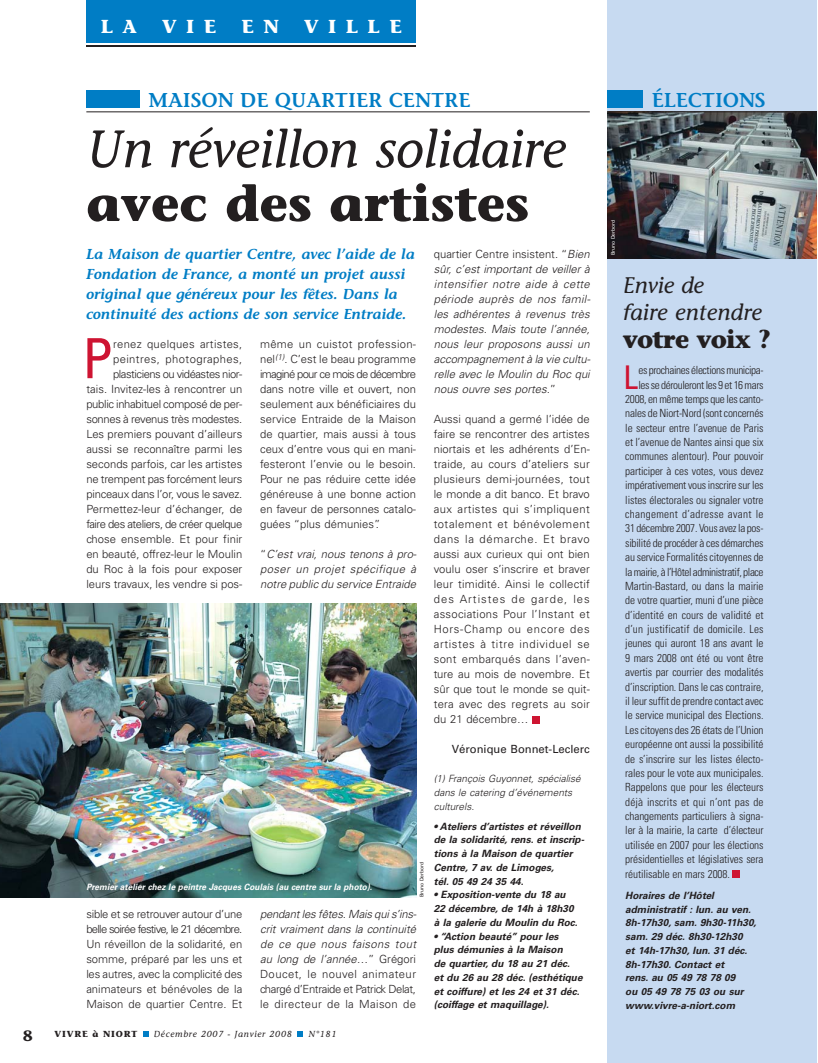
<style>
.page{position:relative;width:818px;height:1063px;background:#fff}
.page>*{position:absolute;margin:0;border:0;box-sizing:border-box;transform-origin:0 0}
.t1{font:condensed 55.38px "Univers";color:#ce1432}
.t2{font:italic 52.5px "Stone Informal";color:#231f20}
.t3{font:700 50px "Stone Informal";color:#231f20}
.t4{font:condensed 32.62px "Univers";color:#ce1432}
.t5{font:700 25px "Stone Informal";letter-spacing:-.03em;color:#231f20}
.t6{font:italic 22.5px/27.5px "Stone Informal";letter-spacing:.01em;color:#231f20}
.t7{font:600 20px "Stone Informal";color:#007dc5}
.t8{font:700 18.75px "Stone Informal";letter-spacing:.505em;color:#fff}
.t9{font:700 15px "Stone Informal";color:#231f20}
.t10{font:italic 600 14.38px/20px "Stone Informal";color:#007dc5}
.t11{font:300 11.25px/15px "Univers";color:#231f20;text-align:justify}
.t12{font:300 condensed 11.25px "Univers";letter-spacing:-.01em;color:#231f20}
.t13{font:italic 300 11.25px/15px "Univers";color:#231f20;text-align:justify}
.t14{font:300 condensed 11.25px "Univers";letter-spacing:-.035em;color:#231f20}
.t15{font:300 condensed 11.25px "Univers";letter-spacing:.01em;color:#231f20}
.t16{font:300 condensed 11.25px "Univers";letter-spacing:.025em;color:#231f20}
.t17{font:11.25px "Univers";color:#231f20}
.t18{font:italic 700 10px/13.8px "Univers";color:#231f20}
.t19{font:italic 300 10px/13.8px "Univers";color:#231f20}
.t20{font:italic 700 8.75px "Univers";letter-spacing:.005em;color:#fff;scale:.95 1}
.t21{font:italic 8.75px "Stone Informal";letter-spacing:.085em;color:#231f20}
.t22{font:700 8.75px "Stone Informal";letter-spacing:.095em;color:#231f20}
.t23{font:5px "Univers";color:#fff}
.t24{font:5px "Univers";color:#231f20}
.s1{font-style:normal}
</style>
<div class="page">
<img style="left:0;top:0;width:817px;height:1063px">
<h3 class="t8" style="left:101px;top:20px;width:38px">L A</h3>
<h3 class="t8" style="left:162px;top:20px;width:55px">VIE</h3>
<h3 class="t8" style="left:241px;top:20px;width:39px">E N</h3>
<h3 class="t8" style="left:304px;top:20px;width:99px">VILLE</h3>
<h3 class="t7" style="left:148px;top:92px;width:324px">MAISON DE QUARTIER CENTRE</h3>
<h2 class="t2" style="left:86px;top:129px;width:481px">Un réveillon solidaire</h2>
<h3 class="t3" style="left:86px;top:184px;width:444px">avec des artistes</h3>
<p class="t10" style="left:86px;top:246px;width:330px">La Maison de quartier Centre, avec l’aide de la Fondation de France, a monté un projet aussi original que généreux pour les fêtes. Dans la continuité des actions de son service Entraide.</p>
<h1 class="t1" style="left:82px;top:338px;width:32px">P</h1>
<p class="t11" style="left:86px;top:338px;width:157px;text-align:right">renez quelques artistes, peintres, photographes, plasticiens ou vidéastes nior-<br>tais. Invitez-les à rencontrer un public inhabituel composé de per&shy;sonnes à revenus très modestes.<br>Les premiers pouvant d’ailleurs aussi se reconnaître parmi les seconds parfois, car les artistes ne trempent pas forcément leurs pinceaux dans l’or, vous le savez.<br>Permettez-leur d’échanger, de faire des ateliers, de créer quelque chose ensemble. Et pour finir en beauté, offrez-leur le Moulin du Roc à la fois pour exposer leurs travaux, les vendre si pos-</p>
<p class="t11" style="left:260px;top:338px;width:157px">même un cuistot profession&shy;nel<sup>(1)</sup>. C’est le beau programme imaginé pour ce mois de décembre dans notre ville et ouvert, non seulement aux bénéficiaires du service Entraide de la Maison de quartier, mais aussi à tous ceux d’entre vous qui en mani&shy;festeront l’envie ou le besoin.<br>Pour ne pas réduire cette idée généreuse à une bonne action en faveur de personnes catalo&shy;guées “plus démunies”.</p>
<p class="t13" style="left:260px;top:548px;width:158px"><span class="s1">“</span>C’est vrai, nous tenons à pro&shy;poser un projet spécifique à notre public du service Entraide</p>
<p class="t20" style="left:86px;top:884px;width:302px">Premier atelier chez le peintre Jacques Coulais (au centre sur la photo).</p>
<p class="t24" style="left:419px;top:897px;width:37px;rotate:-90deg">Bruno Derbord</p>
<p class="t11" style="left:86px;top:908px;width:157px">sible et se retrouver autour d’une belle soirée festive, le 21 décembre.<br>Un réveillon de la solidarité, en somme, préparé par les uns et les autres, avec la complicité des animateurs et bénévoles de la Maison de quartier Centre. Et</p>
<p class="t13" style="left:260px;top:908px;width:158px">pendant les fêtes. Mais qui s’ins&shy;crit vraiment dans la continuité de ce que nous faisons tout au long de l’année…<span class="s1">” Grégori Doucet, le nouvel animateur chargé d’Entraide et Patrick Delat, le directeur de la Maison de</span></p>
<h3 class="t9" style="left:23px;top:1030px;width:11px">8</h3>
<p class="t22" style="left:54px;top:1030px;width:85px">VIVRE à NIORT</p>
<p class="t21" style="left:154px;top:1030px;width:139px">Décembre 2007 - Janvier 2008</p>
<p class="t21" style="left:308px;top:1030px;width:29px">N°181</p>
<p class="t13" style="left:434px;top:248px;width:158px"><span class="s1">quartier Centre insistent. “</span>Bien sûr, c’est important de veiller à intensifier notre aide à cette période auprès de nos famil&shy;les adhérentes à revenus très modestes. Mais toute l’année, nous leur proposons aussi un accompagnement à la vie cultu&shy;relle avec le Moulin du Roc qui nous ouvre ses portes.<span class="s1">”</span></p>
<p class="t11" style="left:434px;top:413px;width:157px">Aussi quand a germé l’idée de faire se rencontrer des artistes niortais et les adhérents d’En&shy;traide, au cours d’ateliers sur plusieurs demi-journées, tout le monde a dit banco. Et bravo aux artistes qui s’impliquent totalement et bénévolement dans la démarche. Et bravo aussi aux curieux qui ont bien voulu oser s’inscrire et braver leur timidité. Ainsi le collectif des Artistes de garde, les associations Pour l’Instant et Hors-Champ ou encore des artistes à titre individuel se sont embarqués dans l’aven&shy;ture au mois de novembre. Et sûr que tout le monde se quit&shy;tera avec des regrets au soir du 21 décembre…</p>
<p class="t17" style="left:451px;top:745px;width:140px">Véronique Bonnet-Leclerc</p>
<p class="t19" style="left:434px;top:772px;width:148px">(1) François Guyonnet, spécialisé dans le catering d’événements culturels.</p>
<p class="t18" style="left:434px;top:820px;width:152px">• Ateliers d’artistes et réveillon de la solidarité, rens. et inscrip&shy;tions à la Maison de quartier<br>Centre, 7 av. de Limoges,<br>tél. 05 49 24 35 44.</p>
<p class="t18" style="left:434px;top:889px;width:145px">• Exposition-vente du 18 au<br>22 décembre, de 14h à 18h30 à la galerie du Moulin du Roc.</p>
<p class="t18" style="left:434px;top:930px;width:150px">• “Action beauté” pour les<br>plus démunies à la Maison<br>de quartier, du 18 au 21 déc.<br>et du 26 au 28 déc. (esthétique et coiffure) et les 24 et 31 déc. (coiffage et maquillage).</p>
<h3 class="t7" style="left:651px;top:92px;width:115px">ÉLECTIONS</h3>
<p class="t23" style="left:611px;top:255px;width:37px;rotate:-90deg">Bruno Derbord</p>
<h3 class="t6" style="left:622px;top:273px;width:141px">Envie de<br>faire entendre</h3>
<h3 class="t5" style="left:622px;top:329px;width:150px">votre voix ?</h3>
<h3 class="t4" style="left:623px;top:365px;width:16px">L</h3>
<p class="t14" style="left:638px;top:366px;width:127px">es prochaines élections municipa-</p>
<p class="t14" style="left:638px;top:380px;width:127px">les se dérouleront les 9 et 16 mars</p>
<p class="t12" style="left:625px;top:395px;width:140px">2008, en même temps que les canto-</p>
<p class="t12" style="left:625px;top:409px;width:140px">nales de Niort-Nord (sont concernés</p>
<p class="t12" style="left:625px;top:423px;width:140px">le secteur entre l’avenue de Paris</p>
<p class="t12" style="left:625px;top:438px;width:140px">et l’avenue de Nantes ainsi que six</p>
<p class="t12" style="left:625px;top:452px;width:140px">communes alentour). Pour pouvoir</p>
<p class="t12" style="left:625px;top:467px;width:140px">participer à ces votes, vous devez</p>
<p class="t12" style="left:625px;top:481px;width:140px">impérativement vous inscrire sur les</p>
<p class="t12" style="left:625px;top:495px;width:140px">listes électorales ou signaler votre</p>
<p class="t16" style="left:625px;top:510px;width:140px">changement d’adresse avant le</p>
<p class="t12" style="left:625px;top:524px;width:140px">31 décembre 2007. Vous avez la pos-</p>
<p class="t12" style="left:625px;top:538px;width:140px">sibilité de procéder à ces démarches</p>
<p class="t12" style="left:625px;top:553px;width:140px">au service Formalités citoyennes de</p>
<p class="t14" style="left:625px;top:567px;width:140px">la mairie, à l’Hôtel administratif, place</p>
<p class="t12" style="left:625px;top:582px;width:140px">Martin-Bastard, ou dans la mairie</p>
<p class="t12" style="left:625px;top:596px;width:140px">de votre quartier, muni d’une pièce</p>
<p class="t12" style="left:625px;top:610px;width:140px">d’identité en cours de validité et</p>
<p class="t15" style="left:625px;top:625px;width:140px">d’un justificatif de domicile. Les</p>
<p class="t12" style="left:625px;top:639px;width:140px">jeunes qui auront 18 ans avant le</p>
<p class="t12" style="left:625px;top:653px;width:140px">9 mars 2008 ont été ou vont être</p>
<p class="t12" style="left:625px;top:668px;width:140px">avertis par courrier des modalités</p>
<p class="t12" style="left:625px;top:682px;width:140px">d’inscription. Dans le cas contraire,</p>
<p class="t12" style="left:625px;top:697px;width:140px">il leur suffit de prendre contact avec</p>
<p class="t12" style="left:625px;top:711px;width:140px">le service municipal des Elections.</p>
<p class="t12" style="left:625px;top:725px;width:140px">Les citoyens des 26 états de l’Union</p>
<p class="t12" style="left:625px;top:740px;width:140px">européenne ont aussi la possibilité</p>
<p class="t12" style="left:625px;top:754px;width:140px">de s’inscrire sur les listes électo-</p>
<p class="t12" style="left:625px;top:768px;width:140px">rales pour le vote aux municipales.</p>
<p class="t12" style="left:625px;top:783px;width:140px">Rappelons que pour les électeurs</p>
<p class="t15" style="left:625px;top:797px;width:140px">déjà inscrits et qui n’ont pas de</p>
<p class="t12" style="left:625px;top:812px;width:140px">changements particuliers à signa-</p>
<p class="t12" style="left:625px;top:826px;width:140px">ler à la mairie, la carte d’électeur</p>
<p class="t12" style="left:625px;top:840px;width:140px">utilisée en 2007 pour les élections</p>
<p class="t12" style="left:625px;top:855px;width:140px">présidentielles et législatives sera</p>
<p class="t12" style="left:625px;top:869px;width:106px">réutilisable en mars 2008.</p>
<p class="t18" style="left:625px;top:889px;width:133px">Horaires de l’Hôtel administratif : lun. au ven.<br>8h-17h30, sam. 9h30-11h30, sam. 29 déc. 8h30-12h30<br>et 14h-17h30, lun. 31 déc.<br>8h-17h30. Contact et<br>rens. au 05 49 78 78 09<br>ou 05 49 78 75 03 ou sur www.vivre-a-niort.com</p>
</div>
